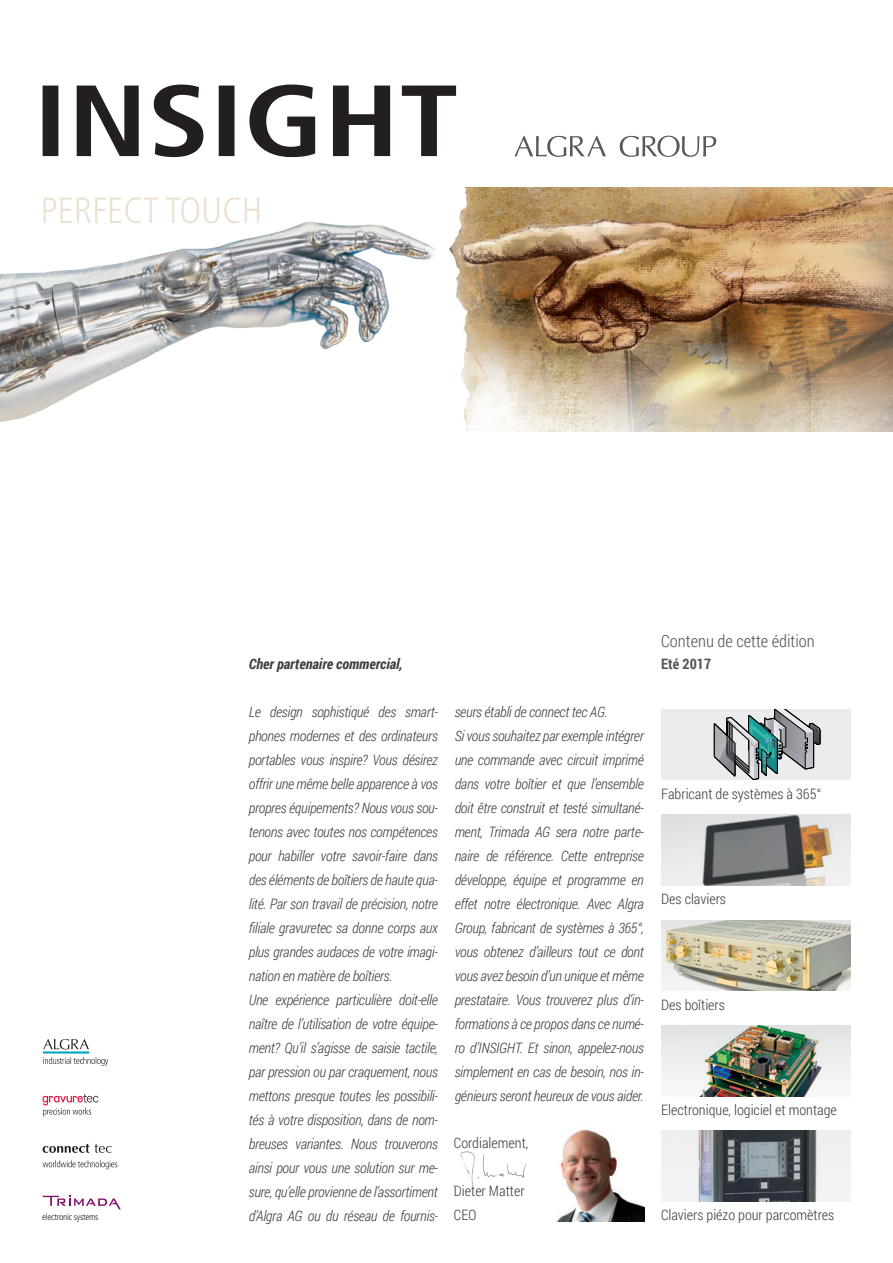
<style>
.page{position:relative;width:893px;height:1263px;background:#fff}
.page>*{position:absolute;margin:0;border:0;box-sizing:border-box;transform-origin:0 0}
.t1{font:300 16.8px "Roboto Condensed";color:#545557}
.t2{font:italic 300 14.4px/24px "Roboto Condensed";letter-spacing:-.02em;color:#3e3e3f}
.t3{font:300 14.4px/24px "Roboto Condensed";color:#3e3e3f}
.t4{font:italic 700 14.4px "Roboto Condensed";color:#3e3e3f}
.t5{font:700 14.4px "Roboto Condensed";color:#545557}
.t6{font:300 condensed 9.15px "Frutiger LT";letter-spacing:-.025em;color:#231f20}
</style>
<div class="page">
<img style="left:449px;top:188px;width:444px;height:244px">
<img style="left:0;top:204px;width:436px;height:218px">
<svg style="left:44px;top:197px;width:215px;height:26px"></svg>
<svg style="left:43px;top:85px;width:413px;height:72px"></svg>
<svg style="left:515px;top:136px;width:91px;height:21px"></svg>
<svg style="left:620px;top:136px;width:96px;height:21px"></svg>
<svg style="left:43px;top:1039px;width:65px;height:27px"></svg>
<svg style="left:43px;top:1094px;width:56px;height:22px"></svg>
<svg style="left:43px;top:1144px;width:69px;height:9px"></svg>
<svg style="left:43px;top:1160px;width:74px;height:9px"></svg>
<div style="left:661px;top:709px;width:189px;height:71px;background:#ececee"></div>
<svg style="left:714px;top:709px;width:106px;height:71px"></svg>
<img style="left:661px;top:1131px;width:189px;height:71px">
<img style="left:661px;top:1025px;width:189px;height:71px">
<img style="left:661px;top:920px;width:189px;height:71px">
<img style="left:661px;top:815px;width:189px;height:70px">
<svg style="left:43px;top:1195px;width:78px;height:15px"></svg>
<img style="left:557px;top:1129px;width:87px;height:92px">
<img style="left:460px;top:1151px;width:66px;height:35px">
<p class="t6" style="left:42px;top:1212px;width:58px">electronic systems</p>
<p class="t1" style="left:661px;top:630px;width:155px">Contenu de cette édition</p>
<p class="t4" style="left:249px;top:654px;width:156px">Cher partenaire commercial,</p>
<p class="t5" style="left:661px;top:654px;width:52px">Eté 2017</p>
<p class="t2" style="left:249px;top:699px;width:191px">Le design sophistiqué des smart&shy;phones modernes et des ordinateurs portables vous inspire? Vous désirez offrir une même belle apparence à vos propres équipements? Nous vous sou&shy;tenons avec toutes nos compétences pour habiller votre savoir-faire dans des éléments de boîtiers de haute qua&shy;lité. Par son travail de précision, notre filiale gravuretec sa donne corps aux plus grandes audaces de votre imagi&shy;nation en matière de boîtiers.<br>Une expérience particulière doit-elle naître de l’utilisation de votre équipe&shy;ment? Qu’il s’agisse de saisie tactile, par pression ou par craquement, nous mettons presque toutes les possibili&shy;tés à votre disposition, dans de nom&shy;breuses variantes. Nous trouverons ainsi pour vous une solution sur me&shy;sure, qu’elle provienne de l’assortiment d’Algra AG ou du réseau de fournis-</p>
<p class="t2" style="left:455px;top:699px;width:191px">seurs établi de connect tec AG.<br>Si vous souhaitez par exemple intégrer une commande avec circuit imprimé dans votre boîtier et que l’ensemble doit être construit et testé simultané&shy;ment, Trimada AG sera notre parte&shy;naire de référence. Cette entreprise développe, équipe et programme en effet notre électronique. Avec Algra Group, fabricant de systèmes à 365°, vous obtenez d’ailleurs tout ce dont vous avez besoin d’un unique et même prestataire. Vous trouverez plus d’in&shy;formations à ce propos dans ce numé&shy;ro d’INSIGHT. Et sinon, appelez-nous simplement en cas de besoin, nos in&shy;génieurs seront heureux de vous aider.</p>
<p class="t3" style="left:661px;top:781px;width:162px">Fabricant de systèmes à 365°</p>
<p class="t3" style="left:661px;top:887px;width:66px">Des claviers</p>
<p class="t3" style="left:661px;top:992px;width:65px">Des boîtiers</p>
<p class="t3" style="left:661px;top:1098px;width:177px">Electronique, logiciel et montage</p>
<p class="t3" style="left:454px;top:1130px;width:76px">Cordialement,</p>
<p class="t3" style="left:454px;top:1178px;width:72px">Dieter Matter<br>CEO</p>
<p class="t3" style="left:661px;top:1202px;width:175px">Claviers piézo pour parcomètres</p>
</div>
